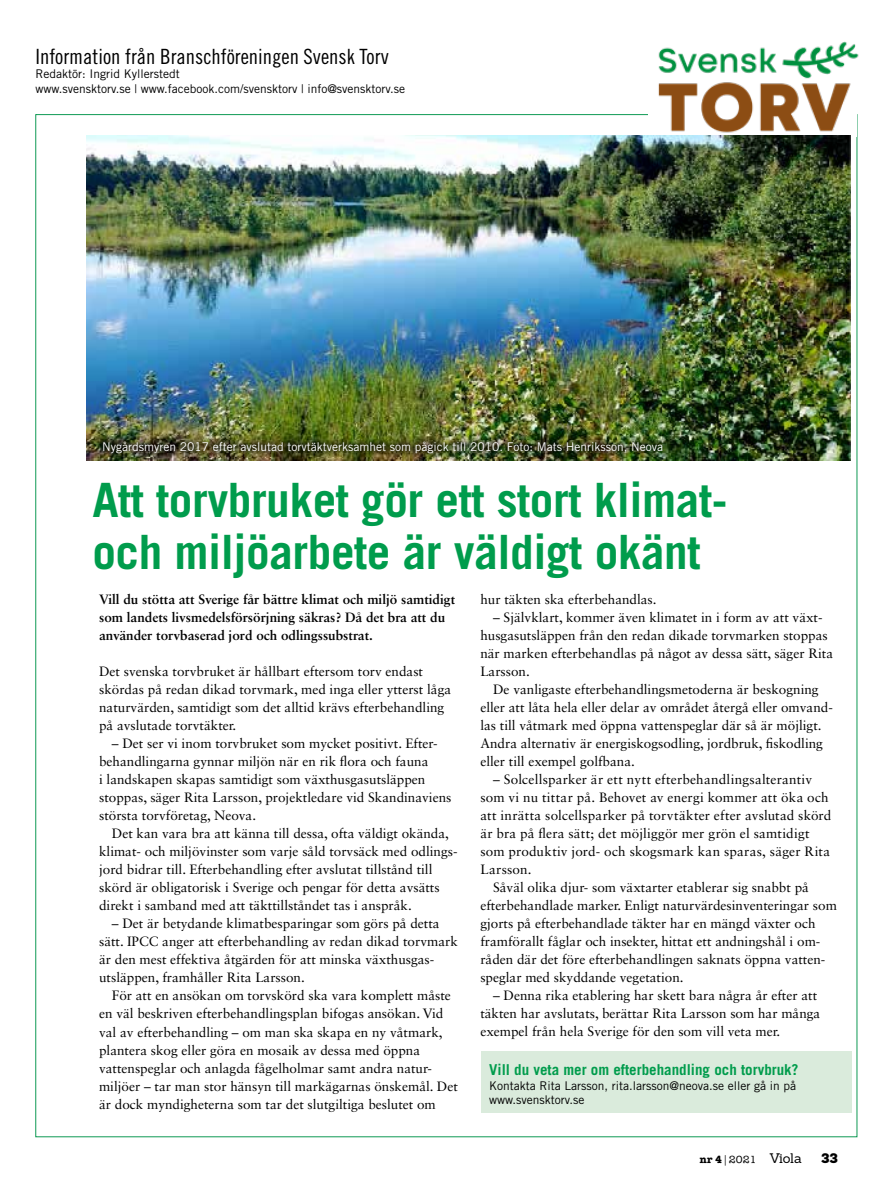
<style>
.page{position:relative;width:893px;height:1200px;background:#fff}
.page>*{position:absolute;margin:0;border:0;box-sizing:border-box;transform-origin:0 0}
.t1{font:700 47.25px/52.1px "Trade Gothic LT Std";letter-spacing:-.01em;color:#009c4c}
.t2{font:21px "Trade Gothic LT Std Cn 18";color:#000}
.t3{font:700 15px "Trade Gothic LT Std";color:#009c4c}
.t4{font:13.5px/18px "Sabon LT Std";color:#000}
.t5{font:700 13.5px/18px "Sabon LT Std";color:#000}
.t6{font:13.5px "Sabon LT Std";letter-spacing:.02em;color:#000}
.t7{font:900 13.5px "Sanchez";color:#000}
.t8{font:12px/14.4px "Trade Gothic LT Std";color:#000}
.t9{font:12px "Trade Gothic LT Std";color:#fff}
.t10{font:500 10.5px "American Typewriter ITC Pro";color:#000}
.s1{font-weight:700}
.s2{font-family:"Sanchez";font-weight:400;font-size:13.5px}
</style>
<div class="page">
<img style="left:648px;top:41px;width:211px;height:113px">
<div style="left:481px;top:1051px;width:371px;height:61px;background:#daebdc"></div>
<img style="left:86px;top:136px;width:765px;height:324px">
<div style="left:95px;top:434px;width:576px;height:27px;background:#000;opacity:.75"></div>
<h2 class="t2" style="left:35px;top:44px;width:355px">Information från Branschföreningen Svensk Torv</h2>
<p class="t8" style="left:35px;top:67px;width:371px">Redaktör: Ingrid Kyllerstedt<br>www.svensktorv.se | www.facebook.com/svensktorv | info@svensktorv.se</p>
<p class="t9" style="left:102px;top:439px;width:562px">Nygårdsmyren 2017 efter avslutad torvtäktverksamhet som pågick till 2010. Foto: Mats Henriksson, Neova</p>
<h1 class="t1" style="left:92px;top:473px;width:637px">Att torvbruket gör ett stort klimat&shy;och miljöarbete är väldigt okänt</h1>
<p class="t5" style="left:99px;top:590px;width:358px">Vill du stötta att Sverige får bättre klimat och miljö samtidigt som landets livsmedelsförsörjning säkras? Då det bra att du använder torvbaserad jord och odlingssubstrat.</p>
<p class="t4" style="left:99px;top:662px;width:354px">Det svenska torvbruket är hållbart eftersom torv endast skördas på redan dikad torvmark, med inga eller ytterst låga naturvärden, samtidigt som det alltid krävs efterbehandling på avslutade torvtäkter.</p>
<p class="t4" style="left:99px;top:734px;width:354px;text-indent:13px">– Det ser vi inom torvbruket som mycket positivt. Efter&shy;behandlingarna gynnar miljön när en rik flora och fauna<br>i landskapen skapas samtidigt som växthusgasutsläppen stoppas, säger Rita Larsson, projektledare vid Skandinaviens största torvföretag, Neova.</p>
<p class="t4" style="left:99px;top:824px;width:360px;text-indent:13px">Det kan vara bra att känna till dessa, ofta väldigt okända, klimat- och miljövinster som varje såld torvsäck med odlings&shy;jord bidrar till. Efterbehandling efter avslutat tillstånd till skörd är obligatorisk i Sverige och pengar för detta avsätts direkt i samband med att täkttillståndet tas i anspråk.</p>
<p class="t4" style="left:99px;top:914px;width:360px;text-indent:13px">– Det är betydande klimatbesparingar som görs på detta sätt. IPCC anger att efterbehandling av redan dikad torvmark är den mest effektiva åtgärden för att minska växthusgas&shy;utsläppen, framhåller Rita Larsson.</p>
<p class="t4" style="left:99px;top:986px;width:360px;text-indent:13px">För att en ansökan om torvskörd ska vara komplett måste en väl beskriven efterbehandlingsplan bifogas ansökan. Vid val av efterbehandling – om man ska skapa en ny våtmark, plantera skog eller göra en mosaik av dessa med öppna vattenspeglar och anlagda fågelholmar samt andra natur&shy;miljöer – tar man stor hänsyn till markägarnas önskemål. Det är dock myndigheterna som tar det slutgiltiga beslutet om</p>
<p class="t4" style="left:480px;top:590px;width:178px">hur täkten ska efterbehandlas.</p>
<p class="t4" style="left:480px;top:608px;width:354px;text-indent:13px">– Självklart, kommer även klimatet in i form av att växt&shy;husgasutsläppen från den redan dikade torvmarken stoppas när marken efterbehandlas på något av dessa sätt, säger Rita Larsson.</p>
<p class="t4" style="left:480px;top:680px;width:354px;text-indent:13px">De vanligaste efterbehandlingsmetoderna är beskogning eller att låta hela eller delar av området återgå eller omvand&shy;las till våtmark med öppna vattenspeglar där så är möjligt.<br>Andra alternativ är energiskogsodling, jordbruk, fiskodling eller till exempel golfbana.</p>
<p class="t4" style="left:493px;top:770px;width:320px">– Solcellsparker är ett nytt efterbehandlingsalterantiv</p>
<p class="t4" style="left:480px;top:788px;width:350px">som vi nu tittar på. Behovet av energi kommer att öka och</p>
<p class="t4" style="left:480px;top:806px;width:352px">att inrätta solcellsparker på torvtäkter efter avslutad skörd</p>
<p class="t4" style="left:480px;top:824px;width:331px">är bra på flera sätt; det möjliggör mer grön el samtidigt</p>
<p class="t4" style="left:480px;top:842px;width:351px">som produktiv jord- och skogsmark kan sparas, säger Rita</p>
<p class="t6" style="left:480px;top:861px;width:53px">Larsson.</p>
<p class="t4" style="left:493px;top:878px;width:317px">Såväl olika djur- som växtarter etablerar sig snabbt på</p>
<p class="t4" style="left:480px;top:896px;width:358px">efterbehandlade marker. Enligt naturvärdesinventeringar som</p>
<p class="t4" style="left:480px;top:914px;width:337px">gjorts på efterbehandlade täkter har en mängd växter och</p>
<p class="t4" style="left:480px;top:932px;width:342px">framförallt fåglar och insekter, hittat ett andningshål i om-</p>
<p class="t4" style="left:480px;top:950px;width:347px">råden där det före efterbehandlingen saknats öppna vatten-</p>
<p class="t4" style="left:480px;top:968px;width:205px">speglar med skyddande vegetation.</p>
<p class="t4" style="left:480px;top:986px;width:342px;text-indent:13px">– Denna rika etablering har skett bara några år efter att täkten har avslutats, berättar Rita Larsson som har många exempel från hela Sverige för den som vill veta mer.</p>
<p class="t3" style="left:489px;top:1060px;width:311px">Vill du veta mer om efterbehandling och torvbruk?</p>
<p class="t8" style="left:489px;top:1077px;width:308px">Kontakta Rita Larsson, rita.larsson@neova.se eller gå in på www.svensktorv.se</p>
<p class="t10" style="left:700px;top:1152px;width:104px"><span class="s1">nr 4</span>|2021 <span class="s2">Viola</span></p>
<p class="t7" style="left:821px;top:1147px;width:18px">33</p>
</div>
